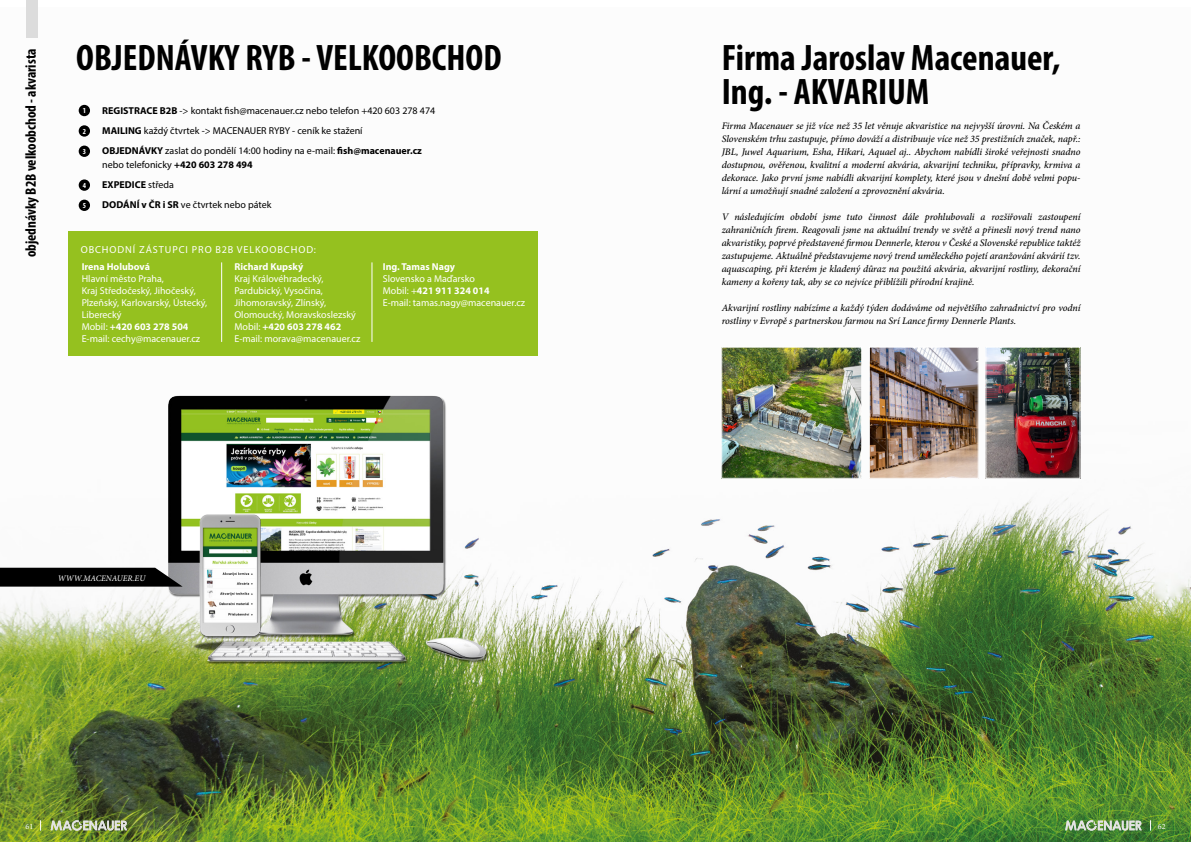
<style>
.page{position:relative;width:1191px;height:842px;background:#fff}
.page>*{position:absolute;margin:0;border:0;box-sizing:border-box;transform-origin:0 0}
.t1{font:700 condensed 37px/34px "Myriad Pro";color:#000}
.t2{font:700 condensed 15px "Myriad Pro";color:#000}
.t3{font:10.2px "Myriad Pro";letter-spacing:.09em;color:#fff}
.t4{font:italic 500 10px/13px "Minion Pro";letter-spacing:-.005em;color:#000;text-align:justify}
.t5{font:10px/12px "Myriad Pro";color:#fff}
.t6{font:10px/20px "Myriad Pro";color:#000}
.t7{font:700 10px "Myriad Pro";color:#fff}
.t8{font:italic 8.5px "Minion Pro";color:#fff}
.t9{font:8px "Minion Pro";color:#fff}
.t10{font:700 condensed 7.7px "Myriad Pro";color:#fff}
.s1{font-weight:700}
</style>
<div class="page">
<img style="left:0;top:7px;width:1191px;height:835px">
<svg style="left:1065px;top:820px;width:76px;height:11px"></svg>
<svg style="left:51px;top:820px;width:76px;height:11px"></svg>
<img style="left:723px;top:349px;width:137px;height:128px">
<div style="left:721px;top:347px;width:141px;height:132px;border:1px solid #fff"></div>
<img style="left:871px;top:349px;width:105px;height:128px">
<div style="left:869px;top:347px;width:109px;height:132px;border:1px solid #fff"></div>
<img style="left:987px;top:349px;width:91px;height:128px">
<div style="left:985px;top:347px;width:95px;height:132px;border:1px solid #fff"></div>
<img style="left:168px;top:387px;width:319px;height:285px">
<svg style="left:193px;top:640px;width:75px;height:8px"></svg>
<img style="left:197px;top:512px;width:67px;height:126px">
<div style="left:79px;top:105px;width:11px;height:11px;background:#000;border-radius:50%"></div>
<div style="left:79px;top:125px;width:11px;height:12px;background:#000;border-radius:50%"></div>
<div style="left:79px;top:146px;width:11px;height:11px;background:#000;border-radius:50%"></div>
<div style="left:79px;top:179px;width:11px;height:12px;background:#000;border-radius:50%"></div>
<div style="left:79px;top:200px;width:11px;height:11px;background:#000;border-radius:50%"></div>
<div style="left:26px;top:0;width:11px;height:37px;background:#dcdcdc"></div>
<div style="left:68px;top:231px;width:470px;height:125px;background:#95c11f"></div>
<hr style="left:221px;top:262px;width:1px;height:80px;background:#fff">
<hr style="left:371px;top:262px;width:1px;height:80px;background:#fff">
<svg style="left:0;top:568px;width:183px;height:19px;background:#111"></svg>
<h2 class="t2" style="left:21px;top:257px;width:210px;rotate:-90deg">objednávky B2B velkoobchod - akvarista</h2>
<h1 class="t1" style="left:76px;top:40px;width:427px">OBJEDNÁVKY RYB - VELKOOBCHOD</h1>
<p class="t6" style="left:102px;top:101px;width:334px"><span class="s1">REGISTRACE B2B</span> -&gt; kontakt fish@macenauer.cz nebo telefon +420 603 278 474<br><span class="s1">MAILING</span> každý čtvrtek -&gt; MACENAUER RYBY - ceník ke stažení<br><span class="s1">OBJEDNÁVKY</span> zaslat do pondělí 14:00 hodiny na e-mail: <span class="s1">fish@macenauer.cz</span></p>
<p class="t6" style="left:102px;top:155px;width:171px">nebo telefonicky <span class="s1">+420 603 278 494<br>EXPEDICE</span> středa<br><span class="s1">DODÁNÍ v ČR i SR</span> ve čtvrtek nebo pátek</p>
<p class="t10" style="left:83px;top:106px;width:5px">1</p>
<p class="t10" style="left:83px;top:126px;width:5px">2</p>
<p class="t10" style="left:83px;top:147px;width:5px">3</p>
<p class="t10" style="left:83px;top:180px;width:5px">4</p>
<p class="t10" style="left:83px;top:201px;width:5px">5</p>
<p class="t3" style="left:81px;top:243px;width:237px">OBCHODNÍ ZÁSTUPCI PRO B2B VELKOOBCHOD:</p>
<p class="t7" style="left:82px;top:260px;width:70px">Irena Holubová</p>
<p class="t5" style="left:82px;top:272px;width:127px">Hlavní město Praha,<br>Kraj Středočeský, Jihočeský,<br>Plzeňský, Karlovarský, Ústecký,<br>Liberecký<br>Mobil: <span class="s1">+420 603 278 504<br></span>E-mail: cechy@macenauer.cz</p>
<p class="t7" style="left:234px;top:260px;width:70px">Richard Kupský</p>
<p class="t5" style="left:234px;top:272px;width:127px">Kraj Královéhradecký,<br>Pardubický, Vysočina,<br>Jihomoravský, Zlínský,<br>Olomoucký, Moravskoslezský<br>Mobil: <span class="s1">+420 603 278 462<br></span>E-mail: morava@macenauer.cz</p>
<p class="t7" style="left:383px;top:260px;width:74px">Ing. Tamas Nagy</p>
<p class="t5" style="left:383px;top:272px;width:144px">Slovensko a Maďarsko<br>Mobil: +<span class="s1">421 911 324 014<br></span>E-mail: tamas.nagy@macenauer.cz</p>
<p class="t8" style="left:58px;top:572px;width:89px">WWW.MACENAUER.EU</p>
<h1 class="t1" style="left:721px;top:40px;width:340px">Firma Jaroslav Macenauer,<br>Ing. - AKVARIUM</h1>
<p class="t4" style="left:721px;top:120px;width:360px">Firma Macenauer se již více než 35 let věnuje akvaristice na nejvyšší úrovni. Na Českém a Slovenském trhu zastupuje, přímo dováží a distribuuje více než 35 prestižních značek, např.:<br>JBL, Juwel Aquarium, Esha, Hikari, Aquael aj.. Abychom nabídli široké veřejnosti snadno dostupnou, ověřenou, kvalitní a moderní akvária, akvarijní techniku, přípravky, krmiva a dekorace. Jako první jsme nabídli akvarijní komplety, které jsou v dnešní době velmi popu&shy;lární a umožňují snadné založení a zprovoznění akvária.</p>
<p class="t4" style="left:721px;top:211px;width:360px">V následujícím období jsme tuto činnost dále prohlubovali a rozšiřovali zastoupení zahraničních firem. Reagovali jsme na aktuální trendy ve světě a přinesli nový trend nano akvaristiky, poprvé představené firmou Dennerle, kterou v České a Slovenské republice taktéž zastupujeme. Aktuálně představujeme nový trend uměleckého pojetí aranžování akvárií tzv. aquascaping, při kterém je kladený důraz na použitá akvária, akvarijní rostliny, dekorační kameny a kořeny tak, aby se co nejvíce přiblížili přírodní krajině.</p>
<p class="t4" style="left:721px;top:302px;width:360px">Akvarijní rostliny nabízíme a každý týden dodáváme od největšího zahradnictví pro vodní rostliny v Evropě s partnerskou farmou na Srí Lance firmy Dennerle Plants.</p>
<p class="t9" style="left:25px;top:821px;width:9px">61</p>
<p class="t9" style="left:1158px;top:821px;width:9px">62</p>
</div>
